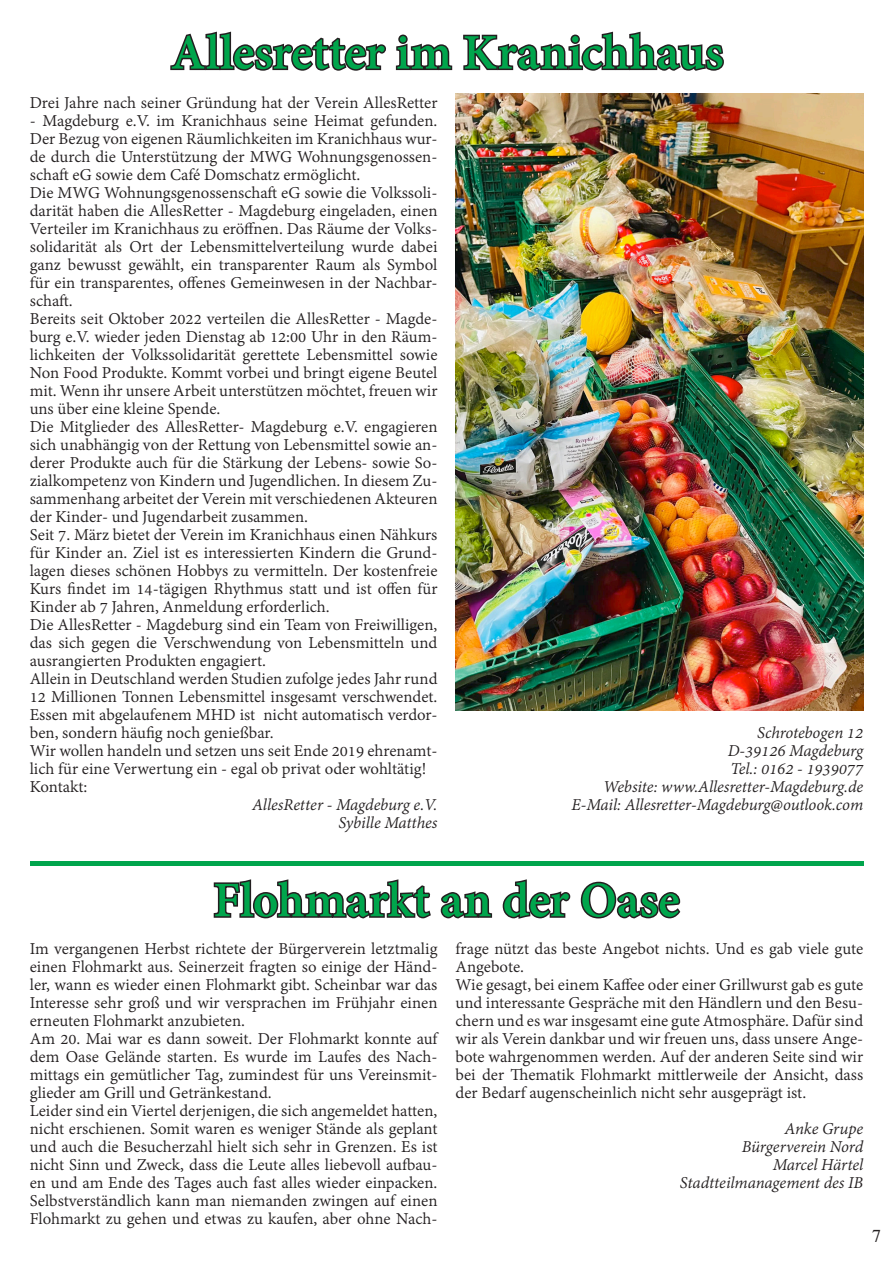
<style>
.page{position:relative;width:893px;height:1263px;background:#fff}
.page>*{position:absolute;margin:0;border:0;box-sizing:border-box;transform-origin:0 0}
.t1{font:700 54px "Adobe Devanagari";letter-spacing:-.005em;color:#00a54c}
.t2{font:18px/18px "Adobe Devanagari";color:#231f20}
.t3{font:italic 18px/18px "Adobe Devanagari";letter-spacing:-.01em;color:#231f20;text-align:right}
.t4{font:18px "Times";color:#231f20}
</style>
<div class="page">
<svg style="left:170px;top:31px;width:216px;height:40px"></svg>
<svg style="left:395px;top:34px;width:58px;height:37px"></svg>
<svg style="left:463px;top:31px;width:261px;height:40px"></svg>
<hr style="left:30px;top:861px;width:833px;height:4px;background:#00a54c">
<svg style="left:213px;top:879px;width:218px;height:40px"></svg>
<svg style="left:440px;top:891px;width:53px;height:28px"></svg>
<svg style="left:502px;top:879px;width:69px;height:40px"></svg>
<svg style="left:580px;top:881px;width:101px;height:38px"></svg>
<img style="left:455px;top:94px;width:408px;height:616px">
<h1 class="t1" style="left:171px;top:22px;width:555px">Allesretter im Kranichhaus</h1>
<p class="t2" style="left:30px;top:95px;width:409px">Drei Jahre nach seiner Gründung hat der Verein AllesRetter</p>
<p class="t2" style="left:30px;top:113px;width:409px">- Magdeburg e.V. im Kranichhaus seine Heimat gefunden.<br>Der Bezug von eigenen Räumlichkeiten im Kranichhaus wur&shy;de durch die Unterstützung der MWG Wohnungsgenossen&shy;schaft eG sowie dem Café Domschatz ermöglicht.<br>Die MWG Wohnungsgenossenschaft eG sowie die Volkssoli&shy;darität haben die AllesRetter - Magdeburg eingeladen, einen Verteiler im Kranichhaus zu eröffnen. Das Räume der Volks&shy;solidarität als Ort der Lebensmittelverteilung wurde dabei ganz bewusst gewählt, ein transparenter Raum als Symbol für ein transparentes, offenes Gemeinwesen in der Nachbar&shy;schaft.<br>Bereits seit Oktober 2022 verteilen die AllesRetter - Magde&shy;burg e.V. wieder jeden Dienstag ab 12:00 Uhr in den Räum&shy;lichkeiten der Volkssolidarität gerettete Lebensmittel sowie Non Food Produkte. Kommt vorbei und bringt eigene Beutel mit. Wenn ihr unsere Arbeit unterstützen möchtet, freuen wir uns über eine kleine Spende.<br>Die Mitglieder des AllesRetter- Magdeburg e.V. engagieren sich unabhängig von der Rettung von Lebensmittel sowie an&shy;derer Produkte auch für die Stärkung der Lebens- sowie So&shy;zialkompetenz von Kindern und Jugendlichen. In diesem Zu&shy;sammenhang arbeitet der Verein mit verschiedenen Akteuren der Kinder- und Jugendarbeit zusammen.<br>Seit 7. März bietet der Verein im Kranichhaus einen Nähkurs für Kinder an. Ziel ist es interessierten Kindern die Grund&shy;lagen dieses schönen Hobbys zu vermitteln. Der kostenfreie Kurs findet im 14-tägigen Rhythmus statt und ist offen für Kinder ab 7 Jahren, Anmeldung erforderlich.<br>Die AllesRetter - Magdeburg sind ein Team von Freiwilligen, das sich gegen die Verschwendung von Lebensmitteln und ausrangierten Produkten engagiert.<br>Allein in Deutschland werden Studien zufolge jedes Jahr rund 12 Millionen Tonnen Lebensmittel insgesamt verschwendet.<br>Essen mit abgelaufenem MHD ist nicht automatisch verdor&shy;ben, sondern häufig noch genießbar.<br>Wir wollen handeln und setzen uns seit Ende 2019 ehrenamt&shy;lich für eine Verwertung ein - egal ob privat oder wohltätig!<br>Kontakt:</p>
<p class="t3" style="left:252px;top:797px;width:187px">AllesRetter - Magdeburg e.V.<br>Sybille Matthes</p>
<p class="t3" style="left:571px;top:725px;width:293px">Schrotebogen 12<br>D-39126 Magdeburg<br>Tel.: 0162 - 1939077<br>Website: www.Allesretter-Magdeburg.de<br>E-Mail: Allesretter-Magdeburg@outlook.com</p>
<h1 class="t1" style="left:213px;top:869px;width:468px">Flohmarkt an der Oase</h1>
<p class="t2" style="left:30px;top:941px;width:409px">Im vergangenen Herbst richtete der Bürgerverein letztmalig einen Flohmarkt aus. Seinerzeit fragten so einige der Händ&shy;ler, wann es wieder einen Flohmarkt gibt. Scheinbar war das Interesse sehr groß und wir versprachen im Frühjahr einen erneuten Flohmarkt anzubieten.<br>Am 20. Mai war es dann soweit. Der Flohmarkt konnte auf dem Oase Gelände starten. Es wurde im Laufes des Nach&shy;mittags ein gemütlicher Tag, zumindest für uns Vereinsmit&shy;glieder am Grill und Getränkestand.<br>Leider sind ein Viertel derjenigen, die sich angemeldet hatten, nicht erschienen. Somit waren es weniger Stände als geplant und auch die Besucherzahl hielt sich sehr in Grenzen. Es ist nicht Sinn und Zweck, dass die Leute alles liebevoll aufbau&shy;en und am Ende des Tages auch fast alles wieder einpacken.<br>Selbstverständlich kann man niemanden zwingen auf einen Flohmarkt zu gehen und etwas zu kaufen, aber ohne Nach-</p>
<p class="t2" style="left:455px;top:941px;width:409px">frage nützt das beste Angebot nichts. Und es gab viele gute Angebote.<br>Wie gesagt, bei einem Kaffee oder einer Grillwurst gab es gute und interessante Gespräche mit den Händlern und den Besu&shy;chern und es war insgesamt eine gute Atmosphäre. Dafür sind wir als Verein dankbar und wir freuen uns, dass unsere Ange&shy;bote wahrgenommen werden. Auf der anderen Seite sind wir bei der Thematik Flohmarkt mittlerweile der Ansicht, dass der Bedarf augenscheinlich nicht sehr ausgeprägt ist.</p>
<p class="t3" style="left:680px;top:1121px;width:185px">Anke Grupe<br>Bürgerverein Nord<br>Marcel Härtel<br>Stadtteilmanagement des IB</p>
<p class="t4" style="left:872px;top:1219px;width:10px">7</p>
</div>
